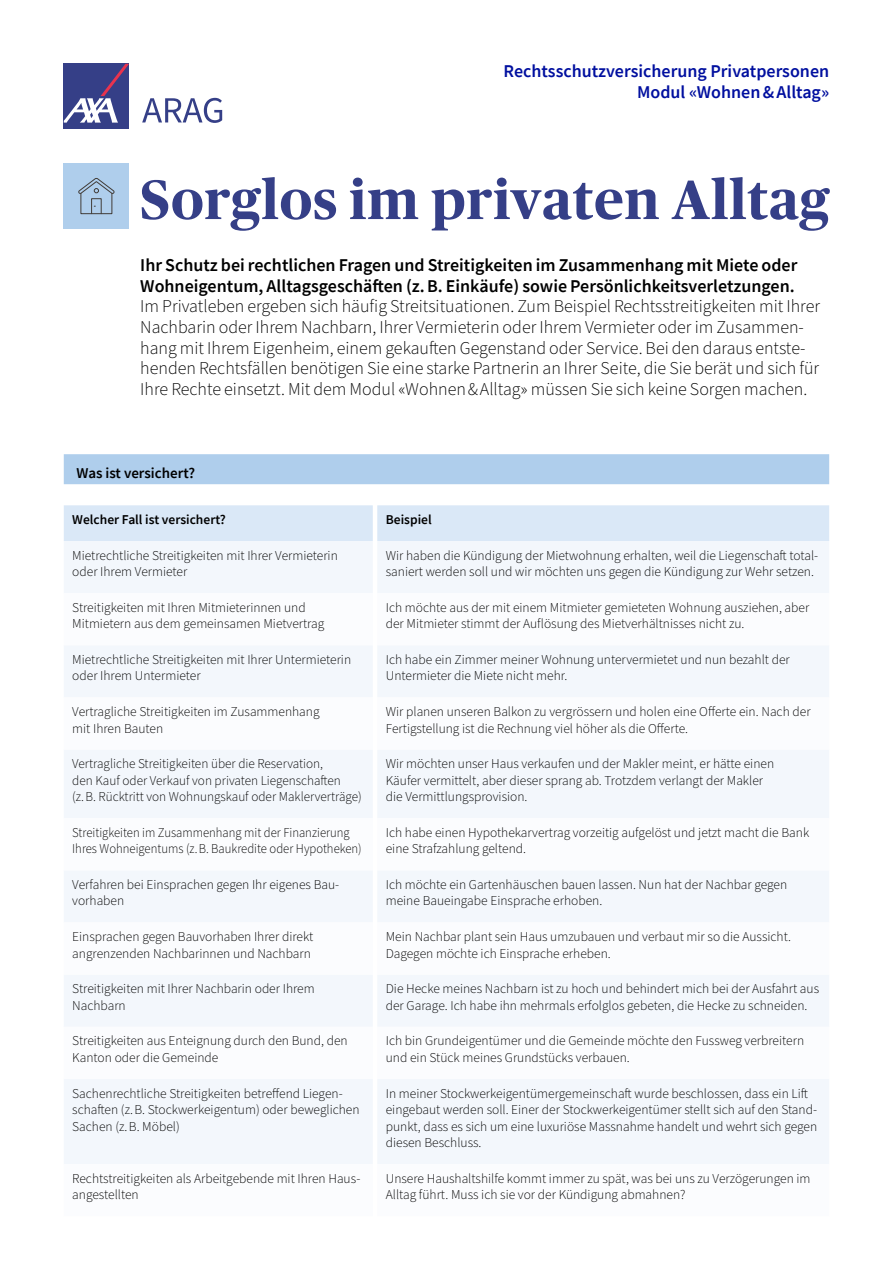
<style>
.page{position:relative;width:893px;height:1263px;background:#fff}
.page>*{position:absolute;margin:0;border:0;box-sizing:border-box;transform-origin:0 0}
.t1{font:700 55.5px "Publico Headline";letter-spacing:.02em;color:#353f87}
.t2{font:300 18px/20.7px "Source Sans Pro";color:#000}
.t3{font:600 18px/20.7px "Source Sans Pro";color:#000}
.t4{font:600 18px/20.7px "Source Sans Pro";color:#000f9f;text-align:right}
.t5{font:600 15px "Source Sans Pro";color:#000}
.t6{font:300 13.5px/16.5px "Source Sans Pro";color:#000}
.t7{font:300 13.5px/16.5px "Source Sans Pro";color:#000;scale:.94 1}
.t8{font:600 13.5px "Source Sans Pro";color:#000}
</style>
<div class="page">
<div style="left:64px;top:454px;width:765px;height:30px;background:#afceec"></div>
<div style="left:64px;top:505px;width:765px;height:36px;background:#dae8f7"></div>
<div style="left:64px;top:541px;width:765px;height:52px;background:#f3f7fc"></div>
<div style="left:64px;top:646px;width:765px;height:518px;background:#f3f7fc"></div>
<div style="left:64px;top:163px;width:65px;height:66px;background:#afceec"></div>
<div style="left:80px;top:193px;width:32px;height:21px;border:1px solid #413c38"></div>
<div style="left:91px;top:198px;width:11px;height:16px;border:1px solid #413c38"></div>
<svg style="left:78px;top:178px;width:37px;height:17px"></svg>
<div style="left:64px;top:64px;width:65px;height:65px;background:#353f87"></div>
<svg style="left:64px;top:64px;width:65px;height:59px"></svg>
<svg style="left:142px;top:98px;width:80px;height:25px"></svg>
<h2 class="t4" style="left:504px;top:61px;width:327px">Rechtsschutzversicherung Privatpersonen<br>Modul «Wohnen&amp;Alltag»</h2>
<h1 class="t1" style="left:140px;top:160px;width:690px">Sorglos im privaten Alltag</h1>
<h2 class="t3" style="left:140px;top:254px;width:659px">Ihr Schutz bei rechtlichen Fragen und Streitigkeiten im Zusammenhang mit Miete oder<br>Wohn-eigentum, Alltagsgeschäften (z.B. Einkäufe) sowie Persönlichkeitsverletzungen.</h2>
<p class="t2" style="left:140px;top:296px;width:681px">Im Privatleben ergeben sich häufig Streitsituationen. Zum Beispiel Rechtsstreitigkeiten mit Ihrer Nachbarin oder Ihrem Nachbarn, Ihrer Vermieterin oder Ihrem Vermieter oder im Zusammen&shy;hang mit Ihrem Eigenheim, einem gekauften Gegenstand oder Service. Bei den daraus entste&shy;henden Rechtsfällen benötigen Sie eine starke Partnerin an Ihrer Seite, die Sie berät und sich für Ihre Rechte einsetzt. Mit dem Modul «Wohnen &amp; Alltag» müssen Sie sich keine Sorgen machen.</p>
<p class="t5" style="left:77px;top:463px;width:120px">Was ist versichert?</p>
<p class="t8" style="left:72px;top:511px;width:155px">Welcher Fall ist versichert?</p>
<p class="t8" style="left:386px;top:511px;width:47px">Beispiel</p>
<p class="t6" style="left:72px;top:547px;width:267px">Mietrechtliche Streitigkeiten mit Ihrer Vermieterin oder Ihrem Vermieter</p>
<p class="t6" style="left:386px;top:547px;width:433px">Wir haben die Kündigung der Mietwohnung erhalten, weil die Liegenschaft total&shy;saniert werden soll und wir möchten uns gegen die Kündigung zur Wehr setzen.</p>
<p class="t6" style="left:72px;top:599px;width:254px">Streitigkeiten mit Ihren Mitmieterinnen und<br>Mitmietern aus dem gemeinsamen Mietvertrag</p>
<p class="t6" style="left:386px;top:599px;width:425px">Ich möchte aus der mit einem Mitmieter gemieteten Wohnung ausziehen, aber der Mitmieter stimmt der Auflösung des Mietverhältnisses nicht zu.</p>
<p class="t6" style="left:72px;top:652px;width:280px">Mietrechtliche Streitigkeiten mit Ihrer Untermieterin oder Ihrem Untermieter</p>
<p class="t6" style="left:386px;top:652px;width:406px">Ich habe ein Zimmer meiner Wohnung untervermietet und nun bezahlt der<br>Untermieter die Miete nicht mehr.</p>
<p class="t6" style="left:72px;top:704px;width:249px">Vertragliche Streitigkeiten im Zusammenhang mit Ihren Bauten</p>
<p class="t6" style="left:386px;top:704px;width:426px">Wir planen unseren Balkon zu vergrössern und holen eine Offerte ein. Nach der<br>Fertigstellung ist die Rechnung viel höher als die Offerte.</p>
<p class="t6" style="left:72px;top:756px;width:291px">Vertragliche Streitigkeiten über die Reservation,<br>den Kauf oder Verkauf von privaten Liegenschaften<br>(z. B. Rücktritt von Wohnungskauf oder Maklerverträge)</p>
<p class="t6" style="left:386px;top:756px;width:390px">Wir möchten unser Haus verkaufen und der Makler meint, er hätte einen<br>Käufer vermittelt, aber dieser sprang ab. Trotzdem verlangt der Makler die Vermittlungsprovision.</p>
<p class="t7" style="left:72px;top:824px;width:310px">Streitigkeiten im Zusammenhang mit der Finanzierung<br>Ihres Wohneigentums (z. B. Baukredite oder Hypotheken)</p>
<p class="t6" style="left:386px;top:824px;width:425px">Ich habe einen Hypothekarvertrag vorzeitig aufgelöst und jetzt macht die Bank eine Strafzahlung geltend.</p>
<p class="t6" style="left:72px;top:877px;width:267px">Verfahren bei Einsprachen gegen Ihr eigenes Bau&shy;vorhaben</p>
<p class="t6" style="left:386px;top:877px;width:403px">Ich möchte ein Gartenhäuschen bauen lassen. Nun hat der Nachbar gegen meine Baueingabe Einsprache erhoben.</p>
<p class="t6" style="left:72px;top:929px;width:242px">Einsprachen gegen Bauvorhaben Ihrer direkt angrenzenden Nachbarinnen und Nachbarn</p>
<p class="t6" style="left:386px;top:929px;width:407px">Mein Nachbar plant sein Haus umzubauen und verbaut mir so die Aussicht.<br>Dagegen möchte ich Einsprache erheben.</p>
<p class="t6" style="left:72px;top:981px;width:244px">Streitigkeiten mit Ihrer Nachbarin oder Ihrem<br>Nachbarn</p>
<p class="t6" style="left:386px;top:981px;width:435px">Die Hecke meines Nachbarn ist zu hoch und behindert mich bei der Ausfahrt aus der Garage. Ich habe ihn mehrmals erfolglos gebeten, die Hecke zu schneiden.</p>
<p class="t6" style="left:72px;top:1033px;width:277px">Streitigkeiten aus Enteignung durch den Bund, den<br>Kanton oder die Gemeinde</p>
<p class="t6" style="left:386px;top:1033px;width:420px">Ich bin Grundeigentümer und die Gemeinde möchte den Fussweg verbreitern und ein Stück meines Grundstücks verbauen.</p>
<p class="t6" style="left:72px;top:1085px;width:289px">Sachenrechtliche Streitigkeiten betreffend Liegen&shy;schaften (z. B. Stockwerkeigentum) oder beweglichen<br>Sachen (z. B. Möbel)</p>
<p class="t6" style="left:386px;top:1085px;width:433px">In meiner Stockwerkeigentümergemeinschaft wurde beschlossen, dass ein Lift eingebaut werden soll. Einer der Stockwerkeigentümer stellt sich auf den Stand&shy;punkt, dass es sich um eine luxuriöse Massnahme handelt und wehrt sich gegen diesen Beschluss.</p>
<p class="t6" style="left:72px;top:1170px;width:289px">Rechtstreitigkeiten als Arbeitgebende mit Ihren Haus&shy;angestellten</p>
<p class="t6" style="left:386px;top:1170px;width:426px">Unsere Haushaltshilfe kommt immer zu spät, was bei uns zu Verzögerungen im<br>Alltag führt. Muss ich sie vor der Kündigung abmahnen?</p>
</div>
